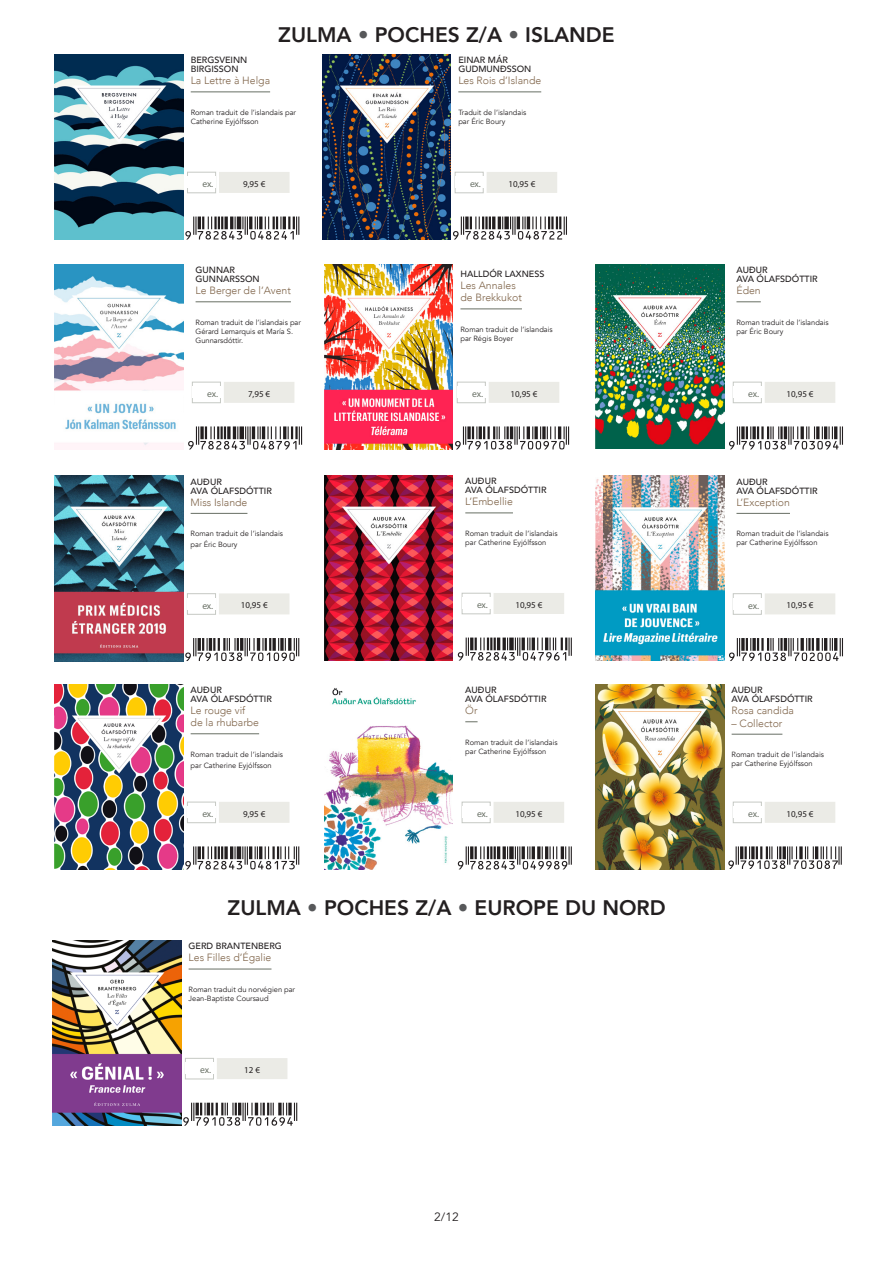
<style>
.page{position:relative;width:893px;height:1263px;background:#fff}
.page>*{position:absolute;margin:0;border:0;box-sizing:border-box;transform-origin:0 0}
.t1{font:800 21px "Avenir";color:#231f20}
.t2{font:12px "Avenir";color:#231f20}
.Titre{font:300 10.5px/12px "Avenir";color:#7f6449}
.t3{font:9.6px "Myriad Pro";letter-spacing:-.025em;color:#686f64}
.NOM{font:500 9px/9px "Avenir";color:#231f20}
.ref{font:9px "Myriad Pro";color:#231f20}
.traduit_par{font:7.5px/9px "Avenir";color:#231f20}
.s1{color:#57585a}
</style>
<div class="page">
<img style="left:55px;top:54px;width:128px;height:185px">
<hr style="left:191px;top:92px;width:79px;height:1px;background:#686f64">
<div style="left:219px;top:172px;width:71px;height:21px;background:#ebebe6"></div>
<div style="left:187px;top:172px;width:29px;height:21px;border:1px solid #c6c9c4"></div>
<div style="left:187px;top:176px;width:29px;height:12px;background:#fff"></div>
<svg style="left:185px;top:217px;width:114px;height:22px"></svg>
<img style="left:55px;top:684px;width:128px;height:185px">
<hr style="left:191px;top:733px;width:68px;height:1px;background:#686f64">
<div style="left:219px;top:802px;width:70px;height:21px;background:#ebebe6"></div>
<div style="left:187px;top:802px;width:29px;height:21px;border:1px solid #c6c9c4"></div>
<div style="left:187px;top:806px;width:29px;height:12px;background:#fff"></div>
<img style="left:324px;top:688px;width:129px;height:181px">
<svg style="left:465px;top:721px;width:13px;height:1px"></svg>
<div style="left:494px;top:802px;width:70px;height:21px;background:#ebebe6"></div>
<div style="left:462px;top:802px;width:28px;height:21px;border:1px solid #c6c9c4"></div>
<div style="left:462px;top:806px;width:28px;height:12px;background:#fff"></div>
<img style="left:595px;top:684px;width:129px;height:185px">
<hr style="left:732px;top:734px;width:50px;height:1px;background:#686f64">
<div style="left:765px;top:802px;width:70px;height:21px;background:#ebebe6"></div>
<div style="left:733px;top:802px;width:28px;height:21px;border:1px solid #c6c9c4"></div>
<div style="left:733px;top:806px;width:28px;height:12px;background:#fff"></div>
<svg style="left:185px;top:846px;width:114px;height:23px"></svg>
<svg style="left:458px;top:846px;width:114px;height:23px"></svg>
<img style="left:55px;top:476px;width:128px;height:185px">
<hr style="left:191px;top:513px;width:56px;height:1px;background:#686f64">
<div style="left:219px;top:593px;width:70px;height:21px;background:#ebebe6"></div>
<div style="left:187px;top:593px;width:29px;height:21px;border:1px solid #c6c9c4"></div>
<div style="left:187px;top:598px;width:29px;height:11px;background:#fff"></div>
<img style="left:324px;top:475px;width:129px;height:185px">
<hr style="left:465px;top:513px;width:48px;height:1px;background:#686f64">
<div style="left:494px;top:593px;width:70px;height:21px;background:#ebebe6"></div>
<div style="left:462px;top:593px;width:28px;height:21px;border:1px solid #c6c9c4"></div>
<div style="left:462px;top:597px;width:28px;height:12px;background:#fff"></div>
<img style="left:596px;top:476px;width:128px;height:185px">
<hr style="left:736px;top:513px;width:54px;height:1px;background:#686f64">
<div style="left:765px;top:593px;width:70px;height:21px;background:#ebebe6"></div>
<div style="left:733px;top:593px;width:28px;height:21px;border:1px solid #c6c9c4"></div>
<div style="left:733px;top:598px;width:28px;height:11px;background:#fff"></div>
<svg style="left:185px;top:638px;width:114px;height:23px"></svg>
<svg style="left:458px;top:637px;width:114px;height:23px"></svg>
<svg style="left:729px;top:638px;width:114px;height:23px"></svg>
<img style="left:53px;top:940px;width:128px;height:186px">
<hr style="left:189px;top:969px;width:82px;height:1px;background:#686f64">
<div style="left:217px;top:1058px;width:70px;height:21px;background:#ebebe6"></div>
<div style="left:185px;top:1058px;width:29px;height:21px;border:1px solid #c6c9c4"></div>
<div style="left:185px;top:1063px;width:29px;height:11px;background:#fff"></div>
<svg style="left:183px;top:1103px;width:114px;height:23px"></svg>
<img style="left:322px;top:54px;width:129px;height:185px">
<hr style="left:458px;top:92px;width:83px;height:1px;background:#686f64">
<div style="left:487px;top:172px;width:70px;height:21px;background:#ebebe6"></div>
<div style="left:455px;top:172px;width:28px;height:21px;border:1px solid #c6c9c4"></div>
<div style="left:455px;top:176px;width:28px;height:12px;background:#fff"></div>
<img style="left:55px;top:264px;width:128px;height:185px">
<hr style="left:196px;top:302px;width:95px;height:1px;background:#686f64">
<div style="left:224px;top:382px;width:70px;height:21px;background:#ebebe6"></div>
<div style="left:192px;top:382px;width:29px;height:21px;border:1px solid #c6c9c4"></div>
<div style="left:192px;top:386px;width:29px;height:12px;background:#fff"></div>
<svg style="left:453px;top:217px;width:114px;height:22px"></svg>
<svg style="left:188px;top:426px;width:114px;height:23px"></svg>
<img style="left:324px;top:264px;width:129px;height:185px">
<hr style="left:460px;top:309px;width:62px;height:1px;background:#686f64">
<div style="left:489px;top:382px;width:70px;height:21px;background:#ebebe6"></div>
<div style="left:457px;top:382px;width:29px;height:21px;border:1px solid #c6c9c4"></div>
<div style="left:457px;top:386px;width:29px;height:12px;background:#fff"></div>
<svg style="left:455px;top:426px;width:114px;height:23px"></svg>
<img style="left:596px;top:264px;width:128px;height:185px">
<svg style="left:736px;top:302px;width:25px;height:1px"></svg>
<div style="left:765px;top:382px;width:70px;height:21px;background:#ebebe6"></div>
<div style="left:733px;top:382px;width:28px;height:21px;border:1px solid #c6c9c4"></div>
<div style="left:733px;top:386px;width:28px;height:12px;background:#fff"></div>
<svg style="left:729px;top:426px;width:114px;height:23px"></svg>
<svg style="left:728px;top:846px;width:114px;height:23px"></svg>
<p class="t1" style="left:278px;top:18px;width:338px">ZULMA <span class="s1">•</span> POCHES Z/A <span class="s1">•</span> ISLANDE</p>
<p class="NOM" style="left:191px;top:55px;width:58px">BERGSVEINN</p>
<p class="NOM" style="left:191px;top:64px;width:49px">BIRGISSON</p>
<p class="Titre" style="left:191px;top:75px;width:81px">La Lettre à Helga</p>
<p class="traduit_par" style="left:191px;top:108px;width:107px">Roman traduit de l’islandais par<br>Catherine Eyjólfsson</p>
<p class="NOM" style="left:458px;top:55px;width:51px">EINAR MÁR</p>
<p class="NOM" style="left:458px;top:64px;width:74px">GUDMUNÐSSON</p>
<p class="Titre" style="left:458px;top:75px;width:84px">Les Rois d’Islande</p>
<p class="traduit_par" style="left:458px;top:108px;width:70px">Traduit de l’islandais</p>
<p class="traduit_par" style="left:458px;top:117px;width:48px">par Éric Boury</p>
<p class="t3" style="left:202px;top:178px;width:12px">ex.</p>
<p class="ref" style="left:243px;top:178px;width:24px">9,95 €</p>
<p class="t3" style="left:470px;top:178px;width:12px">ex.</p>
<p class="ref" style="left:508px;top:178px;width:28px">10,95 €</p>
<p class="NOM" style="left:196px;top:265px;width:66px">GUNNAR<br>GUNNARSSON</p>
<p class="Titre" style="left:196px;top:284px;width:97px">Le Berger de l’Avent</p>
<p class="traduit_par" style="left:196px;top:318px;width:107px">Roman traduit de l’islandais par<br>Gérard Lemarquis et María S.<br>Gunnarsdóttir.</p>
<p class="NOM" style="left:460px;top:269px;width:86px">HALLDÓR LAXNESS</p>
<p class="Titre" style="left:460px;top:280px;width:63px">Les Annales de Brekkukot</p>
<p class="traduit_par" style="left:460px;top:325px;width:94px">Roman traduit de l’islandais</p>
<p class="traduit_par" style="left:460px;top:334px;width:54px">par Régis Boyer</p>
<p class="t3" style="left:207px;top:388px;width:12px">ex.</p>
<p class="ref" style="left:248px;top:388px;width:24px">7,95 €</p>
<p class="t3" style="left:472px;top:388px;width:12px">ex.</p>
<p class="ref" style="left:511px;top:388px;width:28px">10,95 €</p>
<p class="NOM" style="left:191px;top:477px;width:83px">AUÐUR<br>AVA ÓLAFSDÓTTIR</p>
<p class="Titre" style="left:191px;top:496px;width:58px">Miss Islande</p>
<p class="traduit_par" style="left:191px;top:529px;width:94px">Roman traduit de l’islandais</p>
<p class="traduit_par" style="left:191px;top:540px;width:48px">par Éric Boury</p>
<p class="NOM" style="left:465px;top:476px;width:83px">AUÐUR<br>AVA ÓLAFSDÓTTIR</p>
<p class="Titre" style="left:465px;top:496px;width:49px">L’Embellie</p>
<p class="traduit_par" style="left:465px;top:529px;width:94px">Roman traduit de l’islandais</p>
<p class="traduit_par" style="left:465px;top:538px;width:83px">par Catherine Eyjólfsson</p>
<p class="t3" style="left:202px;top:599px;width:12px">ex.</p>
<p class="ref" style="left:241px;top:600px;width:28px">10,95 €</p>
<p class="t3" style="left:477px;top:599px;width:12px">ex.</p>
<p class="ref" style="left:515px;top:599px;width:28px">10,95 €</p>
<p class="NOM" style="left:191px;top:685px;width:83px">AUÐUR<br>AVA ÓLAFSDÓTTIR</p>
<p class="Titre" style="left:191px;top:704px;width:70px">Le rouge vif de la rhubarbe</p>
<p class="traduit_par" style="left:191px;top:750px;width:94px">Roman traduit de l’islandais</p>
<p class="traduit_par" style="left:191px;top:760px;width:83px">par Catherine Eyjólfsson</p>
<p class="NOM" style="left:465px;top:685px;width:83px">AUÐUR<br>AVA ÓLAFSDÓTTIR</p>
<p class="Titre" style="left:465px;top:704px;width:14px">Ör</p>
<p class="traduit_par" style="left:465px;top:738px;width:94px">Roman traduit de l’islandais</p>
<p class="traduit_par" style="left:465px;top:747px;width:83px">par Catherine Eyjólfsson</p>
<p class="t3" style="left:202px;top:808px;width:12px">ex.</p>
<p class="ref" style="left:243px;top:808px;width:24px">9,95 €</p>
<p class="t3" style="left:477px;top:808px;width:12px">ex.</p>
<p class="ref" style="left:515px;top:808px;width:28px">10,95 €</p>
<p class="t1" style="left:228px;top:891px;width:440px">ZULMA <span class="s1">•</span> POCHES Z/A <span class="s1">•</span> EUROPE DU NORD</p>
<p class="NOM" style="left:189px;top:941px;width:95px">GERD BRANTENBERG</p>
<p class="Titre" style="left:189px;top:952px;width:84px">Les Filles d’Égalie</p>
<p class="traduit_par" style="left:189px;top:985px;width:108px">Roman traduit du norvégien par<br>Jean-Baptiste Coursaud</p>
<p class="t3" style="left:200px;top:1064px;width:12px">ex.</p>
<p class="ref" style="left:244px;top:1064px;width:17px">12 €</p>
<p class="t2" style="left:434px;top:1210px;width:26px">2/12</p>
<p class="NOM" style="left:736px;top:265px;width:83px">AUÐUR<br>AVA ÓLAFSDÓTTIR</p>
<p class="Titre" style="left:736px;top:284px;width:26px">Éden</p>
<p class="traduit_par" style="left:736px;top:318px;width:94px">Roman traduit de l’islandais</p>
<p class="traduit_par" style="left:736px;top:327px;width:48px">par Éric Boury</p>
<p class="t3" style="left:748px;top:388px;width:12px">ex.</p>
<p class="ref" style="left:787px;top:388px;width:28px">10,95 €</p>
<p class="NOM" style="left:736px;top:477px;width:83px">AUÐUR<br>AVA ÓLAFSDÓTTIR</p>
<p class="Titre" style="left:736px;top:496px;width:55px">L’Exception</p>
<p class="traduit_par" style="left:736px;top:529px;width:94px">Roman traduit de l’islandais</p>
<p class="traduit_par" style="left:736px;top:538px;width:83px">par Catherine Eyjólfsson</p>
<p class="t3" style="left:748px;top:599px;width:12px">ex.</p>
<p class="ref" style="left:787px;top:600px;width:28px">10,95 €</p>
<p class="NOM" style="left:732px;top:685px;width:83px">AUÐUR<br>AVA ÓLAFSDÓTTIR</p>
<p class="Titre" style="left:732px;top:705px;width:64px">Rosa candida</p>
<p class="Titre" style="left:732px;top:717px;width:52px">– Collector</p>
<p class="traduit_par" style="left:732px;top:750px;width:94px">Roman traduit de l’islandais</p>
<p class="traduit_par" style="left:732px;top:759px;width:83px">par Catherine Eyjólfsson</p>
<p class="t3" style="left:748px;top:808px;width:12px">ex.</p>
<p class="ref" style="left:787px;top:808px;width:28px">10,95 €</p>
</div>
